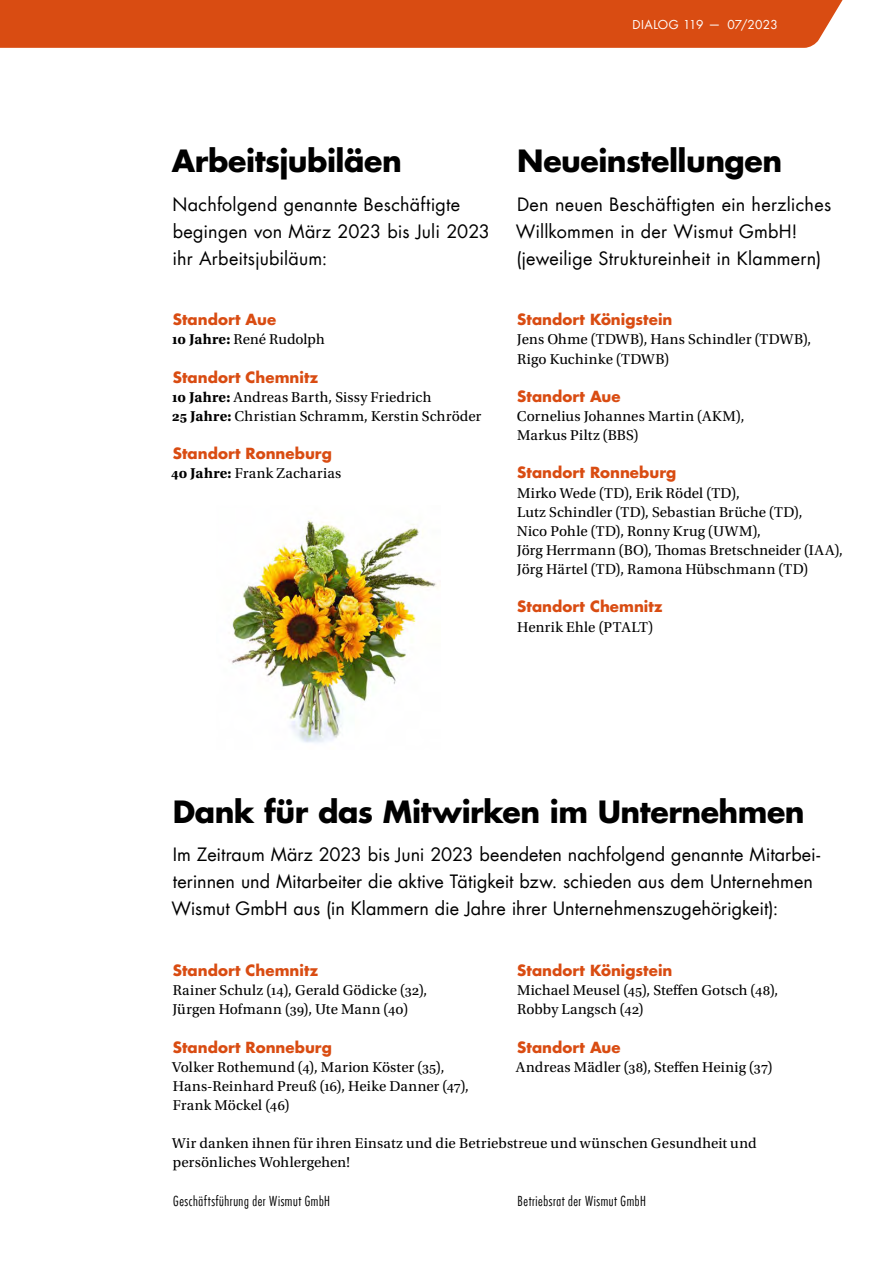
<style>
.page{position:relative;width:893px;height:1263px;background:#fff}
.page>*{position:absolute;margin:0;border:0;box-sizing:border-box;transform-origin:0 0}
.t1{font:700 30px "Futura Com";letter-spacing:-.015em;color:#000}
.t2{font:18px/27px "Futura Com";letter-spacing:.005em;color:#000}
.t3{font:15px/19.2px "Utopia Std";letter-spacing:.01em;color:#000}
.t4{font:700 15px "Futura Com";letter-spacing:.005em;color:#d94c12}
.t5{font:300 condensed 13.5px "Futura Com";letter-spacing:.04em;color:#000}
.t6{font:12px "Futura Com";letter-spacing:.01em;color:#fff}
.s1{font-weight:700}
</style>
<div class="page">
<div style="left:0;top:0;width:843px;height:48px;background:#d94c12"></div>
<img style="left:232px;top:520px;width:205px;height:223px">
<p class="t6" style="left:632px;top:16px;width:133px">DIALOG 119——40/2014</p>
<p class="t6" style="left:735px;top:16px;width:45px">7/2023</p>
<p class="t6" style="left:683px;top:16px;width:9px">8</p>
<h1 class="t1" style="left:172px;top:138px;width:232px">Arbeitsjubiläen</h1>
<h1 class="t1" style="left:517px;top:138px;width:267px">Neueinstellungen</h1>
<p class="t2" style="left:172px;top:190px;width:319px">Nachfolgend genannte Beschäftigte begingen von März 2023 bis Juli 2023 ihr Arbeitsjubiläum:</p>
<p class="t2" style="left:516px;top:190px;width:317px">Den neuen Beschäftigten ein herzliches<br>Willkommen in der Wismut GmbH! (jeweilige Struktureinheit in Klammern)</p>
<p class="t4" style="left:173px;top:308px;width:105px">Standort Aue</p>
<p class="t3" style="left:172px;top:330px;width:154px"><span class="s1">10 Jahre:</span> René Rudolph</p>
<p class="t4" style="left:173px;top:365px;width:147px">Standort Chemnitz</p>
<p class="t3" style="left:172px;top:388px;width:311px"><span class="s1">10 Jahre:</span> Andreas Barth, Sissy Friedrich<br><span class="s1">25 Jahre:</span> Christian Schramm, Kerstin Schröder</p>
<p class="t4" style="left:173px;top:442px;width:161px">Standort Ronneburg</p>
<p class="t3" style="left:171px;top:464px;width:172px"><span class="s1">40 Jahre:</span> Frank Zacharias</p>
<p class="t4" style="left:517px;top:308px;width:157px">Standort Königstein</p>
<p class="t3" style="left:517px;top:330px;width:296px">Jens Ohme (TDWB), Hans Schindler (TDWB),<br>Rigo Kuchinke (TDWB)</p>
<p class="t4" style="left:517px;top:385px;width:105px">Standort Aue</p>
<p class="t3" style="left:517px;top:407px;width:229px">Cornelius Johannes Martin (AKM),<br>Markus Piltz (BBS)</p>
<p class="t4" style="left:517px;top:461px;width:161px">Standort Ronneburg</p>
<p class="t3" style="left:517px;top:483px;width:327px">Mirko Wede (TD), Erik Rödel (TD),<br>Lutz Schindler (TD), Sebastian Brüche (TD),<br>Nico Pohle (TD), Ronny Krug (UWM),<br>Jörg Herrmann (BO), Thomas Bretschneider (IAA), Jörg Härtel (TD), Ramona Hübschmann (TD)</p>
<p class="t4" style="left:517px;top:595px;width:147px">Standort Chemnitz</p>
<p class="t3" style="left:517px;top:617px;width:138px">Henrik Ehle (PTALT)</p>
<h1 class="t1" style="left:173px;top:788px;width:633px">Dank für das Mitwirken im Unternehmen</h1>
<p class="t2" style="left:171px;top:841px;width:650px">Im Zeitraum März 2023 bis Juni 2023 beendeten nachfolgend genannte Mitarbei&shy;terinnen und Mitarbeiter die aktive Tätigkeit bzw. schieden aus dem Unternehmen<br>Wismut GmbH aus (in Klammern die Jahre ihrer Unternehmenszugehörigkeit):</p>
<p class="t4" style="left:173px;top:959px;width:147px">Standort Chemnitz</p>
<p class="t3" style="left:173px;top:981px;width:256px">Rainer Schulz (14), Gerald Gödicke (32),<br>Jürgen Hofmann (39), Ute Mann (40)</p>
<p class="t4" style="left:173px;top:1035px;width:161px">Standort Ronneburg</p>
<p class="t3" style="left:172px;top:1057px;width:298px">Volker Rothemund (4), Marion Köster (35),<br>Hans-Reinhard Preuß (16), Heike Danner (47),<br>Frank Möckel (46)</p>
<p class="t4" style="left:517px;top:959px;width:157px">Standort Königstein</p>
<p class="t3" style="left:517px;top:981px;width:263px">Michael Meusel (45), Steffen Gotsch (48),<br>Robby Langsch (42)</p>
<p class="t4" style="left:517px;top:1035px;width:105px">Standort Aue</p>
<p class="t3" style="left:516px;top:1057px;width:258px">Andreas Mädler (38), Steffen Heinig (37)</p>
<p class="t3" style="left:172px;top:1134px;width:586px">Wir danken ihnen für ihren Einsatz und die Betriebstreue und wünschen Gesundheit und persönliches Wohlergehen!</p>
<p class="t5" style="left:173px;top:1192px;width:158px">Geschäftsführung der Wismut GmbH</p>
<p class="t5" style="left:518px;top:1192px;width:130px">Betriebsrat der Wismut GmbH</p>
</div>
